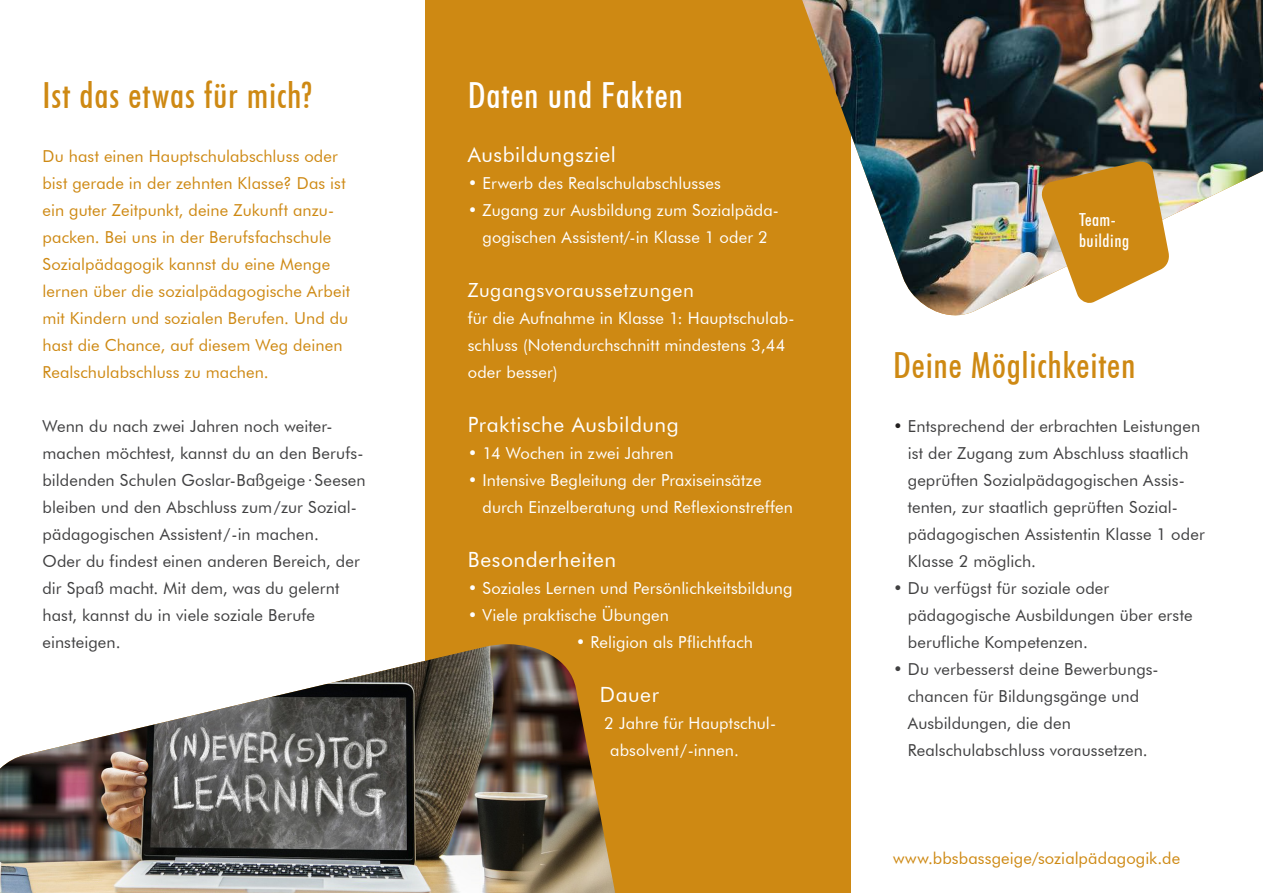
<style>
.page{position:relative;width:1263px;height:893px;background:#fff}
.page>*{position:absolute;margin:0;border:0;box-sizing:border-box;transform-origin:0 0}
.t1{font:500 condensed 36px "Futura BT";letter-spacing:.025em;color:#ce8913}
.t2{font:500 condensed 36px "Futura BT";letter-spacing:.025em;color:#fff}
.t3{font:21px "Futura BT";letter-spacing:.025em;color:#fff}
.t4{font:19.5px "Futura BT";letter-spacing:.025em;color:#fff}
.t5{font:500 condensed 18px/21px "Futura BT";letter-spacing:.03em;color:#fff}
.t6{font:16.5px/27px "Futura BT";letter-spacing:.005em;color:#404041}
.t7{font:16.5px/27px "Futura BT";letter-spacing:.005em;color:#fff}
.t8{font:16.5px/27px "Futura BT";letter-spacing:.005em;color:#ce8913}
.s1{color:#221f1f}
</style>
<div class="page">
<div style="left:425px;top:0;width:425px;height:893px;background:#ce8913"></div>
<img style="left:802px;top:0;width:461px;height:317px">
<img style="left:0;top:644px;width:615px;height:249px">
<svg style="left:1040px;top:160px;width:130px;height:144px;background:#ca9c4c"></svg>
<h1 class="t1" style="left:43px;top:80px;width:271px">Ist das etwas für mich?</h1>
<h1 class="t2" style="left:468px;top:80px;width:217px">Daten und Fakten</h1>
<p class="t8" style="left:43px;top:144px;width:309px">Du hast einen Hauptschulabschluss oder bist gerade in der zehnten Klasse? Das ist ein guter Zeitpunkt, deine Zukunft anzu&shy;packen. Bei uns in der Berufsfachschule Sozialpädagogik kannst du eine Menge lernen über die sozialpädagogische Arbeit mit Kindern und sozialen Berufen. Und du hast die Chance, auf diesem Weg deinen Realschulabschluss zu machen.</p>
<p class="t6" style="left:43px;top:414px;width:325px">Wenn du nach zwei Jahren noch weiter&shy;machen möchtest, kannst du an den Berufs-- bildenden Schulen Goslar-Baßgeige ·Seesen bleiben und den Abschluss zum/zur Sozial&shy;pädagogischen Assistent/-in machen.<br>Oder du findest einen anderen Bereich, der dir Spaß macht. Mit dem, was du gelernt hast, kannst du in viele soziale Berufe einsteigen.</p>
<p class="t3" style="left:468px;top:146px;width:150px">Ausbildungsziel</p>
<p class="t7" style="left:468px;top:171px;width:254px">• Erwerb des Realschulabschlusses</p>
<p class="t7" style="left:468px;top:198px;width:313px;text-align:center">• Zugang zur Ausbildung zum Sozialpäda&shy;gogischen Assistent/-in Klasse 1 oder 2</p>
<p class="t4" style="left:468px;top:282px;width:228px">Zugangsvoraussetzungen</p>
<p class="t7" style="left:468px;top:306px;width:328px">für die Aufnahme in Klasse 1: Hauptschulab&shy;schluss (Notendurchschnitt mindestens 3,44 oder besser)</p>
<p class="t3" style="left:468px;top:416px;width:212px">Praktische Ausbildung</p>
<p class="t7" style="left:468px;top:441px;width:207px">• 14 Wochen in zwei Jahren</p>
<p class="t7" style="left:482px;top:468px;width:312px;text-indent:-15px">• Intensive Begleitung der Praxiseinsätze durch Einzelberatung und Reflexionstreffen</p>
<p class="t3" style="left:468px;top:551px;width:150px">Besonderheiten</p>
<p class="t7" style="left:468px;top:576px;width:326px">• Soziales Lernen und Persönlichkeitsbildung</p>
<p class="t7" style="left:468px;top:603px;width:203px">• Viele praktische Übungen</p>
<p class="t7" style="left:576px;top:630px;width:179px">• Religion als Pflichtfach</p>
<p class="t3" style="left:600px;top:686px;width:61px">Dauer</p>
<p class="t7" style="left:610px;top:711px;width:165px;text-indent:-6px">2 Jahre für Hauptschul&shy;absolvent/-innen.</p>
<p class="t5" style="left:1079px;top:211px;width:52px">Team&shy;building</p>
<h1 class="t1" style="left:893px;top:350px;width:244px">Deine Möglichkeiten</h1>
<p class="t6" style="left:908px;top:414px;width:299px;text-indent:-15px"><span class="s1">•</span> Entsprechend der erbrachten Leistungen ist der Zugang zum Abschluss staatlich geprüften Sozialpädagogischen Assis&shy;tenten, zur staatlich geprüften Sozial&shy;pädagogischen Assistentin Klasse 1 oder Klasse 2 möglich.</p>
<p class="t6" style="left:908px;top:576px;width:286px;text-indent:-15px">• Du verfügst für soziale oder pädagogische Ausbildungen über erste berufliche Kompetenzen.</p>
<p class="t6" style="left:908px;top:657px;width:250px;text-indent:-15px">• Du verbesserst deine Bewerbungs&shy;chancen für Bildungsgänge und<br>Ausbildungen, die den<br>Realschulabschluss voraussetzen.</p>
<p class="t8" style="left:893px;top:846px;width:289px">www.bbsbassgeige/sozialpädagogik.de</p>
</div>
